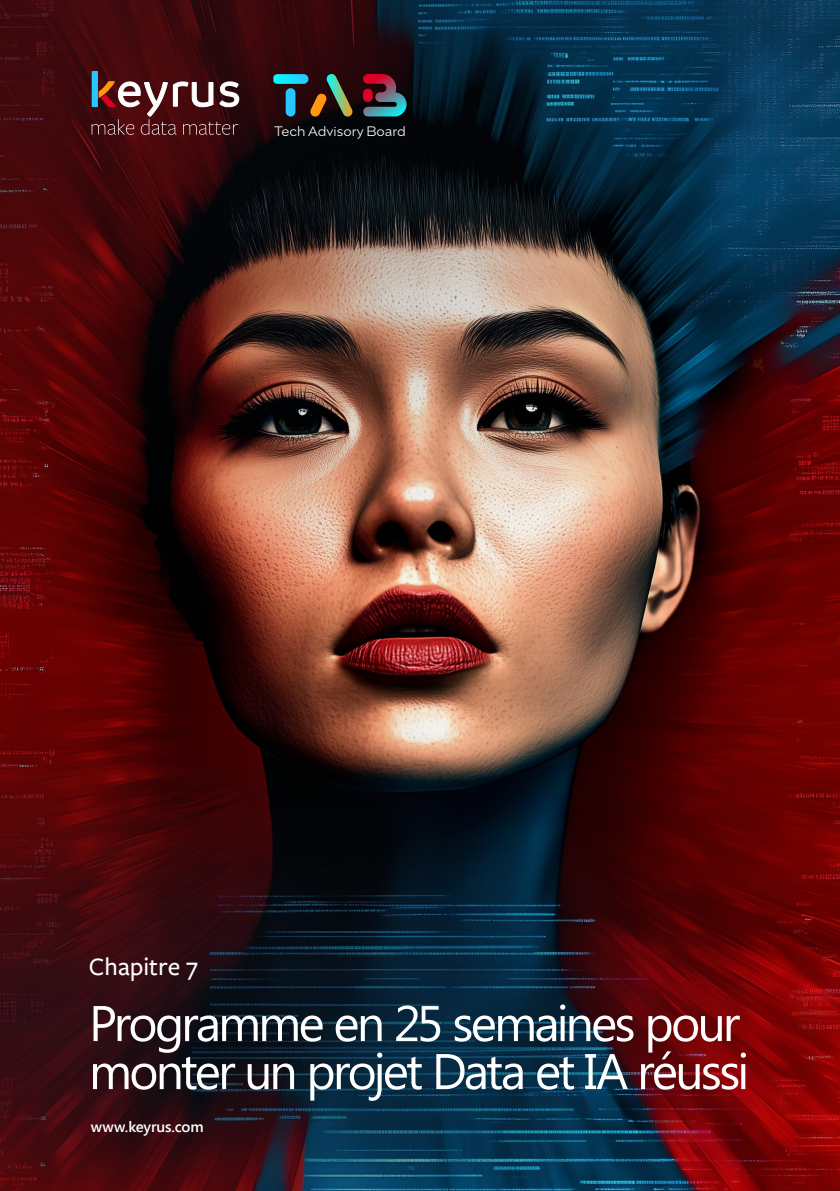
<style>
.page{position:relative;width:840px;height:1191px;background:#fff}
.page>*{position:absolute;margin:0;border:0;box-sizing:border-box;transform-origin:0 0}
.Titre_Chapitre{font:50px/48px "Segoe UI";letter-spacing:-.06em;color:#fff}
.Sous-titre{font:500 26px "Freight Sans Pro";color:#fff}
.www{font:600 15px "Segoe UI";letter-spacing:-.01em;color:#fff}
.t1{font:300 13.8px "FONTSPRINGDEMO Engram";color:#fff}
</style>
<div class="page">
<img style="left:0;top:0;width:839px;height:1191px">
<svg style="left:750px;top:356px;width:13px;height:18px"></svg>
<svg style="left:92px;top:71px;width:147px;height:64px;background:#66393c"></svg>
<svg style="left:363px;top:74px;width:43px;height:42px;background:#564554"></svg>
<svg style="left:273px;top:74px;width:80px;height:43px;background:#3a4b44"></svg>
<p class="t1" style="left:274px;top:125px;width:133px">Tech Advisory Board</p>
<p class="Sous-titre" style="left:89px;top:948px;width:111px">Chapitre 7</p>
<p class="Titre_Chapitre" style="left:89px;top:999px;width:661px">Programme en 25 semaines pour monter un projet Data et IA réussi</p>
<p class="www" style="left:91px;top:1116px;width:114px">www.keyrus.com</p>
</div>
